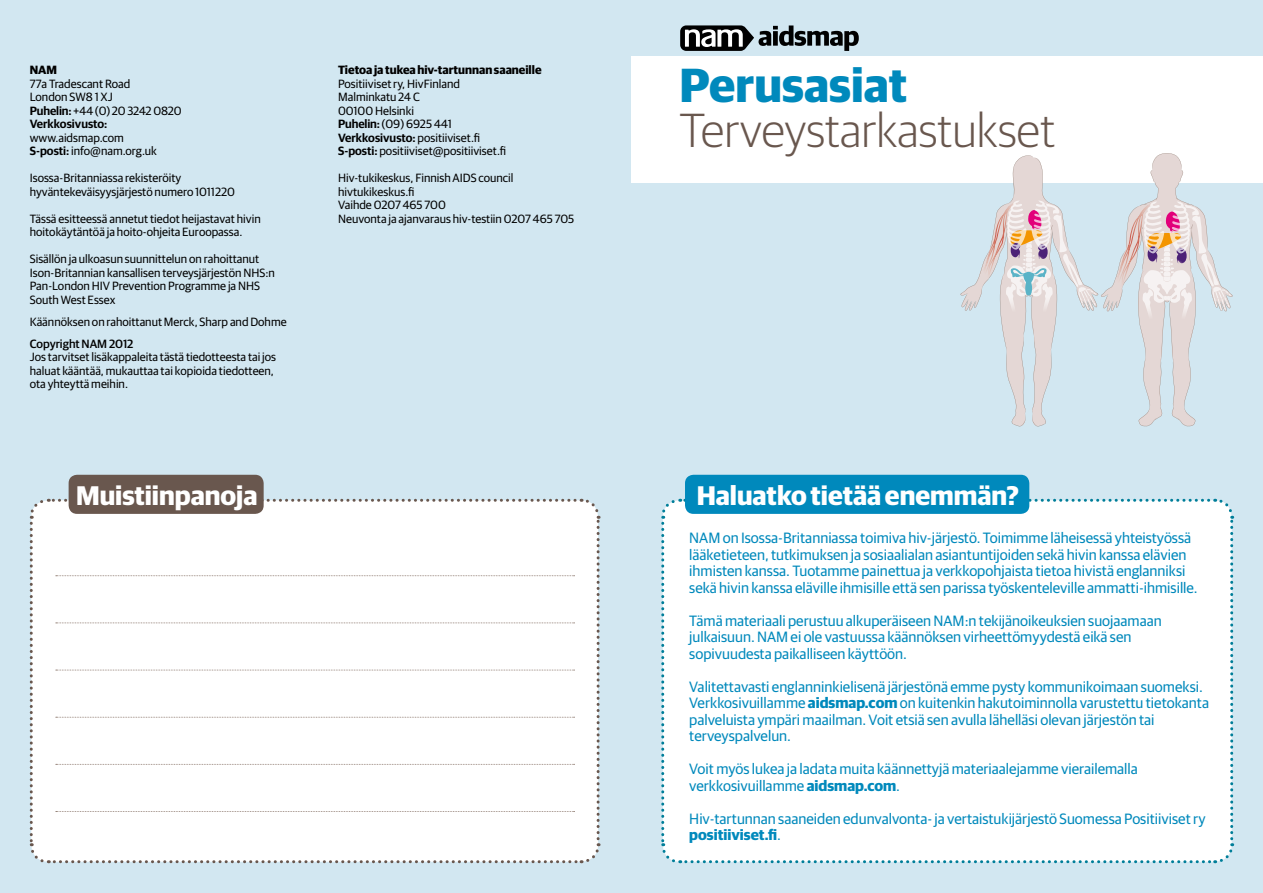
<style>
.page{position:relative;width:1263px;height:893px;background:#d2e7f1}
.page>*{position:absolute;margin:0;border:0;box-sizing:border-box;transform-origin:0 0}
.t1{font:300 48px "Guardian Sans";color:#69574e}
.t2{font:700 48px "Guardian Sans";color:#0089bc}
.t3{font:700 27px "Guardian Sans";color:#fff}
.t4{font:15px/16.5px "Guardian Sans";color:#0089bc}
.t5{font:12px/13.5px "Guardian Sans";color:#000}
.t6{font:700 12px "Guardian Sans";color:#000}
.t7{font:500 12px "Guardian Sans";color:#000}
.s1{font-weight:600}
.s2{font-weight:700}
</style>
<div class="page">
<div style="left:631px;top:56px;width:632px;height:127px;background:#fff"></div>
<div style="left:661px;top:497px;width:574px;height:367px;background:#fff"></div>
<div style="left:69px;top:475px;width:195px;height:39px;background:#69574e;border-radius:9px"></div>
<div style="left:685px;top:475px;width:344px;height:39px;background:#0089bc;border-radius:9px"></div>
<svg style="left:680px;top:25px;width:179px;height:26px"></svg>
<svg style="left:960px;top:153px;width:273px;height:274px"></svg>
<svg style="left:29px;top:497px;width:572px;height:367px;background:#f6f7f8"></svg>
<p class="t6" style="left:30px;top:61px;width:29px">NAM</p>
<p class="t5" style="left:30px;top:76px;width:153px">77a Tradescant Road<br>London SW8 1 XJ<br><span class="s1">Puhelin:</span> +44 (0) 20 3242 0820<br><span class="s1">Verkkosivusto:</span></p>
<p class="t5" style="left:30px;top:130px;width:129px">www.aidsmap.com<br><span class="s1">S-posti:</span> info@nam.org.uk</p>
<p class="t5" style="left:30px;top:171px;width:207px">Isossa-Britanniassa rekisteröity hyväntekeväisyysjärjestö numero 1011220</p>
<p class="t5" style="left:30px;top:211px;width:232px">Tässä esitteessä annetut tiedot heijastavat hivin hoitokäytäntöä ja hoito-ohjeita Euroopassa.</p>
<p class="t5" style="left:30px;top:252px;width:247px">Sisällön ja ulkoasun suunnittelun on rahoittanut Ison-Britannian kansallisen terveysjärjestön NHS:n Pan-London HIV Prevention Programme ja NHS South West Essex</p>
<p class="t5" style="left:30px;top:314px;width:258px">Käännöksen on rahoittanut Merck, Sharp and Dohme</p>
<p class="t7" style="left:30px;top:335px;width:105px">Copyright NAM 2012</p>
<p class="t5" style="left:30px;top:350px;width:248px">Jos tarvitset lisäkappaleita tästä tiedotteesta tai jos haluat kääntää, mukauttaa tai kopioida tiedotteen, ota yhteyttä meihin.</p>
<h2 class="t3" style="left:76px;top:475px;width:183px">Muistiinpanoja</h2>
<p class="t6" style="left:338px;top:61px;width:205px">Tietoa ja tukea hiv-tartunnan saaneille</p>
<p class="t5" style="left:338px;top:76px;width:169px">Positiiviset ry, HivFinland<br>Malminkatu 24 C<br>00100 Helsinki<br><span class="s1">Puhelin:</span> (09) 6925 441<br><span class="s1">Verkkosivusto:</span> positiiviset.fi<br><span class="s1">S-posti:</span> positiiviset@positiiviset.fi</p>
<p class="t5" style="left:338px;top:171px;width:238px">Hiv-tukikeskus, Finnish AIDS council hivtukikeskus.fi<br>Vaihde 0207 465 700<br>Neuvonta ja ajanvaraus hiv-testiin 0207 465 705</p>
<h1 class="t2" style="left:679px;top:49px;width:229px">Perusasiat</h1>
<h1 class="t1" style="left:679px;top:97px;width:377px">Terveystarkastukset</h1>
<h2 class="t3" style="left:697px;top:475px;width:324px">Haluatko tietää enemmän?</h2>
<p class="t4" style="left:689px;top:529px;width:510px">NAM on Isossa-Britanniassa toimiva hiv-järjestö. Toimimme läheisessä yhteistyössä lääketieteen, tutkimuksen ja sosiaalialan asiantuntijoiden sekä hivin kanssa elävien ihmisten kanssa. Tuotamme painettua ja verkkopohjaista tietoa hivistä englanniksi sekä hivin kanssa eläville ihmisille että sen parissa työskenteleville ammatti-ihmisille.</p>
<p class="t4" style="left:689px;top:611px;width:474px">Tämä materiaali perustuu alkuperäiseen NAM:n tekijänoikeuksien suojaamaan julkaisuun. NAM ei ole vastuussa käännöksen virheettömyydestä eikä sen sopivuudesta paikalliseen käyttöön.</p>
<p class="t4" style="left:689px;top:677px;width:521px">Valitettavasti englanninkielisenä järjestönä emme pysty kommunikoimaan suomeksi.<br>Verkkosivuillamme <span class="s2">aidsmap.com</span> on kuitenkin hakutoiminnolla varustettu tietokanta palveluista ympäri maailman. Voit etsiä sen avulla lähelläsi olevan järjestön tai terveyspalvelun.</p>
<p class="t4" style="left:689px;top:760px;width:450px">Voit myös lukea ja ladata muita käännettyjä materiaalejamme vierailemalla verkkosivuillamme <span class="s2">aidsmap.com</span>.</p>
<p class="t4" style="left:689px;top:809px;width:518px">Hiv-tartunnan saaneiden edunvalvonta- ja vertaistukijärjestö Suomessa Positiiviset ry <span class="s2">positiiviset.fi</span>.</p>
</div>
